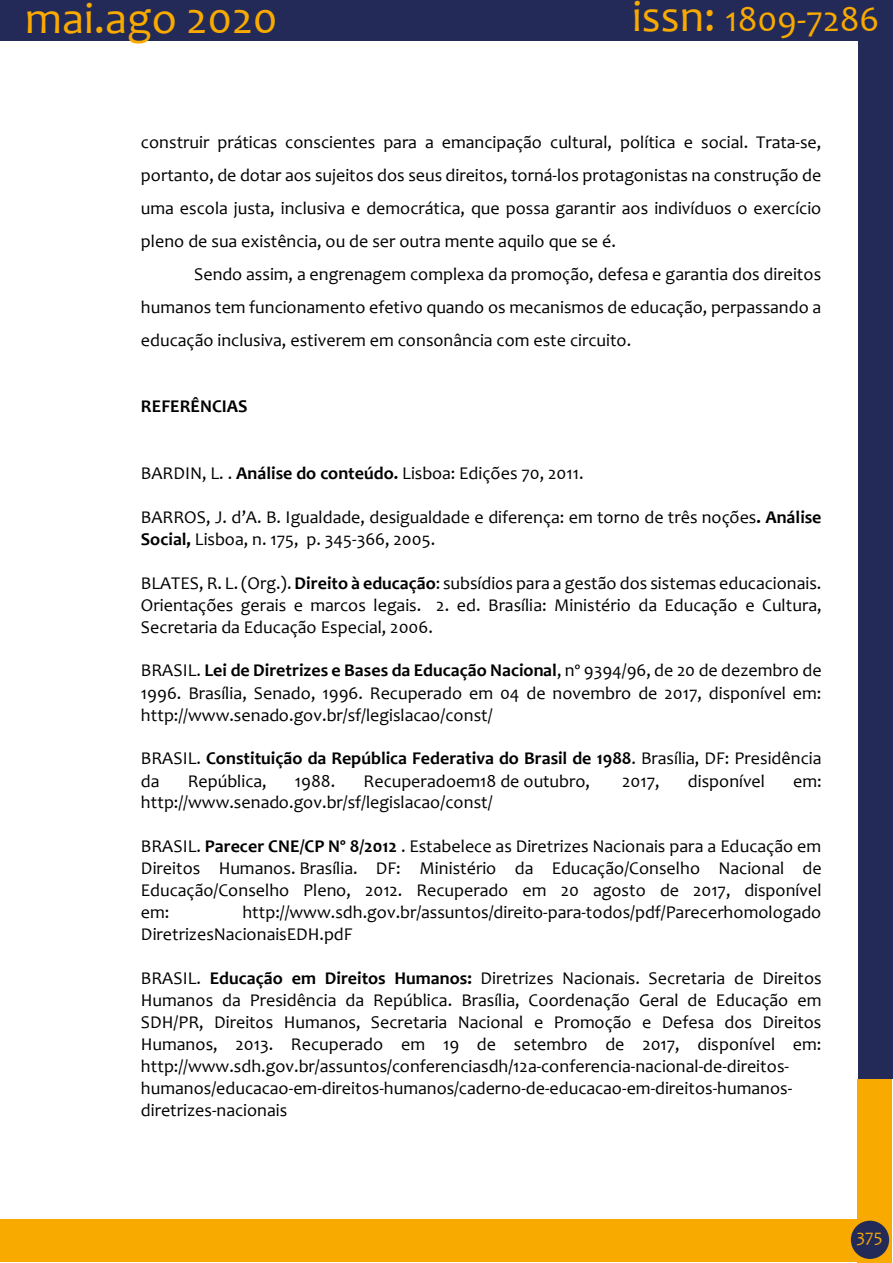
<style>
.page{position:relative;width:893px;height:1263px;background:#fff}
.page>*{position:absolute;margin:0;border:0;box-sizing:border-box;transform-origin:0 0}
.t1{font:45px "Candara";color:#f8aa00}
.t2{font:36px "Candara";color:#f8aa00}
.t3{font:18px/21.9px "Candara";color:#000;text-align:justify}
.t4{font:700 18px/22.2px "Candara";color:#000}
.t5{font:18px "Candara";color:#f8aa00}
.s1{font-size:45px}
.s2{font-weight:700}
.s3{font-weight:400}
</style>
<div class="page">
<div style="left:858px;top:0;width:34px;height:1079px;background:#232a57"></div>
<div style="left:0;top:0;width:890px;height:41px;background:#232a57"></div>
<div style="left:857px;top:1079px;width:34px;height:184px;background:#f8aa00"></div>
<div style="left:0;top:1219px;width:860px;height:43px;background:#f8aa00"></div>
<div style="left:851px;top:1221px;width:38px;height:38px;background:#232a57;border-radius:50%"></div>
<h1 class="t1" style="left:25px;top:-9px;width:254px">mai.ago 2020</h1>
<h2 class="t2" style="left:632px;top:-3px;width:249px"><span class="s1">issn:</span> 1809-7286</h2>
<p class="t3" style="left:141px;top:126px;width:682px;line-height:33px">construir práticas conscientes para a emancipação cultural, política e social. Trata-se, portanto, de dotar aos sujeitos dos seus direitos, torná-los protagonistas na construção de uma escola justa, inclusiva e democrática, que possa garantir aos indivíduos o exercício pleno de sua existência, ou de ser outra mente aquilo que se é.</p>
<p class="t3" style="left:141px;top:258px;width:682px;line-height:32.8px;text-indent:53px">Sendo assim, a engrenagem complexa da promoção, defesa e garantia dos direitos humanos tem funcionamento efetivo quando os mecanismos de educação, perpassando a educação inclusiva, estiverem em consonância com este circuito.</p>
<p class="t4" style="left:141px;top:395px;width:108px">REFERÊNCIAS</p>
<p class="t3" style="left:141px;top:462px;width:444px">BARDIN, L. . <span class="s2">Análise do conteúdo.</span> Lisboa: Edições 70, 2011.</p>
<p class="t3" style="left:141px;top:506px;width:682px">BARROS, J. d’A. B. Igualdade, desigualdade e diferença: em torno de três noções<span class="s2">. Análise<br>Social,</span> Lisboa, n. 175, p. 345-366, 2005.</p>
<p class="t3" style="left:141px;top:571px;width:682px">BLATES, R. L. (Org.). <span class="s2">Direito à educação</span>: subsídios para a gestão dos sistemas educacionais.<br>Orientações gerais e marcos legais. 2. ed. Brasília: Ministério da Educação e Cultura, Secretaria da Educação Especial, 2006.</p>
<p class="t3" style="left:141px;top:659px;width:682px">BRASIL. <span class="s2">Lei de Diretrizes e Bases da Educação Nacional</span>, nº 9394/96, de 20 de dezembro de 1996. Brasília, Senado, 1996. Recuperado em 04 de novembro de 2017, disponível em: http://www.senado.gov.br/sf/legislacao/const/</p>
<p class="t4" style="left:141px;top:747px;width:682px"><span class="s3">BRASIL.</span> Constituição da República Federativa do Brasil de 1988<span class="s3">. Brasília, DF: Presidência da</span></p>
<p class="t3" style="left:188px;top:769px;width:80px">República,</p>
<p class="t3" style="left:295px;top:769px;width:42px">1988.</p>
<p class="t3" style="left:364px;top:769px;width:228px">Recuperadoem18 de outubro,</p>
<p class="t3" style="left:622px;top:769px;width:39px">2017,</p>
<p class="t3" style="left:688px;top:769px;width:79px">disponível</p>
<p class="t3" style="left:793px;top:769px;width:30px">em:</p>
<p class="t3" style="left:141px;top:791px;width:353px">http://www.senado.gov.br/sf/legislacao/const/</p>
<p class="t3" style="left:141px;top:835px;width:682px">BRASIL. <span class="s2">Parecer CNE/CP Nº 8/2012</span> . Estabelece as Diretrizes Nacionais para a Educação em Direitos Humanos. Brasília. DF: Ministério da Educação/Conselho Nacional de Educação/Conselho Pleno, 2012. Recuperado em 20 agosto de 2017, disponível em:</p>
<p class="t3" style="left:141px;top:901px;width:682px;text-indent:101px">http://www.sdh.gov.br/assuntos/direito-para-todos/pdf/Parecerhomologado<br>DiretrizesNacionaisEDH.pdF</p>
<p class="t3" style="left:141px;top:967px;width:682px;text-align:left">BRASIL. <span class="s2">Educação em Direitos Humanos:</span> Diretrizes Nacionais. Secretaria de Direitos Humanos da Presidência da República. Brasília, Coordenação Geral de Educação em SDH/PR, Direitos Humanos, Secretaria Nacional e Promoção e Defesa dos Direitos Humanos, 2013. Recuperado em 19 de setembro de 2017, disponível em: http://www.sdh.gov.br/assuntos/conferenciasdh/12a-conferencia-nacional-de-direitos&shy;humanos/educacao-em-direitos-humanos/caderno-de-educacao-em-direitos-humanos&shy;diretrizes-nacionais</p>
<p class="t5" style="left:856px;top:1224px;width:28px">375</p>
</div>
